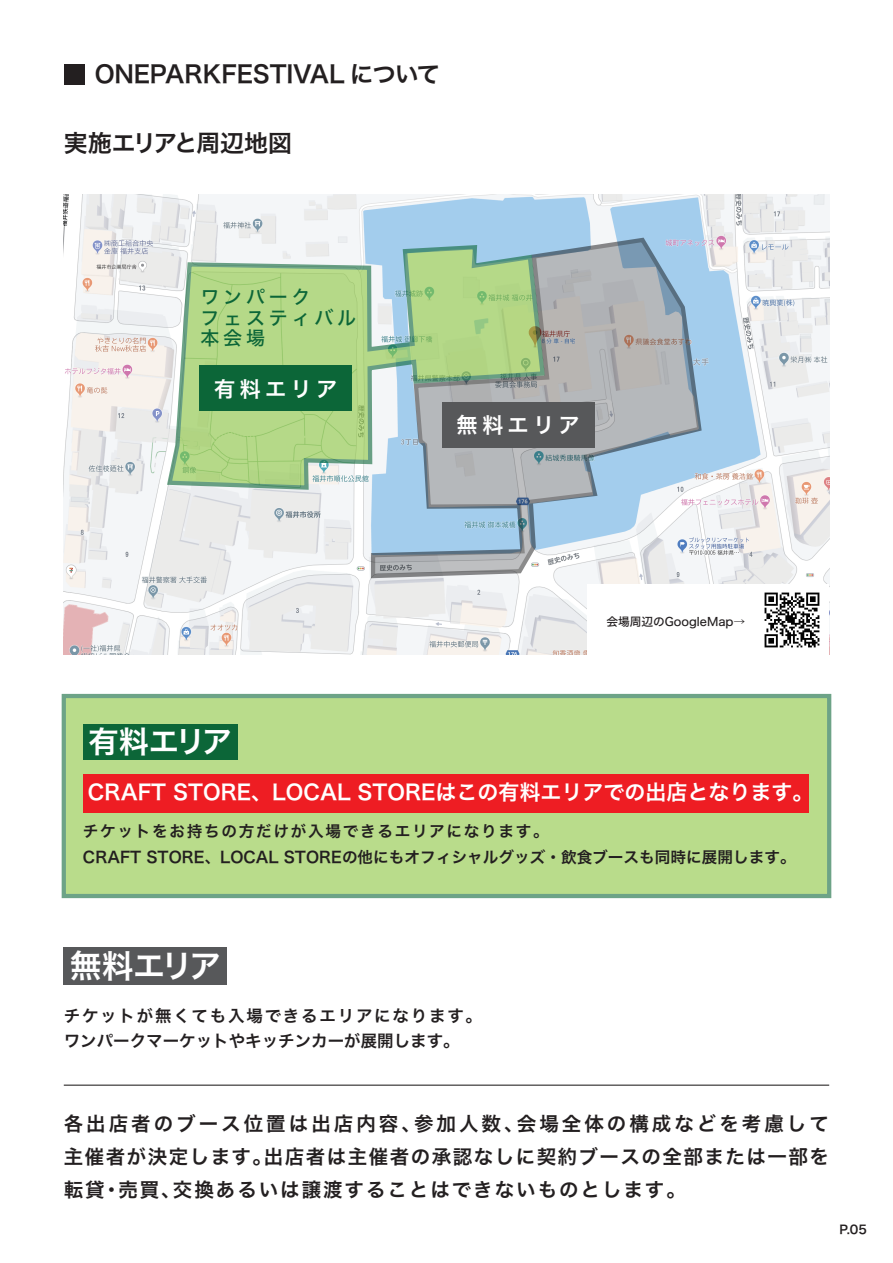
<style>
.page{position:relative;width:893px;height:1263px;background:#fff}
.page>*{position:absolute;margin:0;border:0;box-sizing:border-box;transform-origin:0 0}
.t1{font:32.1px "Hiragino Sans W6";letter-spacing:-.065em;color:#fff}
.t2{font:30.45px "Hiragino Sans W6";letter-spacing:-.065em;color:#fff}
.t3{font:23.85px "Hiragino Sans W6";letter-spacing:-.01em;color:#231f20}
.t4{font:21.3px "Hiragino Sans W6";letter-spacing:.2em;color:#fff}
.t5{font:21px "Hiragino Sans W6";color:#fff}
.t6{font:19.5px/33px "Hiragino Sans W6";letter-spacing:.1em;color:#231f20;text-align:justify}
.t7{font:19.05px/20.4px "Hiragino Sans W5";letter-spacing:.2em;color:#0c6638}
.t8{font:16.5px/24.6px "Hiragino Sans W6";color:#231f20}
.t9{font:15.6px/26.1px "Hiragino Sans W6";color:#231f20}
.t10{font:12px "Hiragino Sans W6";color:#231f20}
.t11{font:11.7px "Hiragino Sans W5";color:#231f20}
</style>
<div class="page">
<div style="left:62px;top:694px;width:769px;height:204px;background:#b9dc8b"></div>
<div style="left:83px;top:774px;width:726px;height:38px;background:#ee1d23"></div>
<hr style="left:64px;top:1084px;width:765px;height:2px;background:#221f1f">
<div style="left:64px;top:64px;width:21px;height:21px;background:#231f20"></div>
<div style="left:83px;top:724px;width:155px;height:35px;background:#0c6638"></div>
<div style="left:64px;top:947px;width:163px;height:37px;background:#57585a"></div>
<img style="left:64px;top:194px;width:765px;height:461px">
<div style="left:588px;top:584px;width:241px;height:71px;background:#fff"></div>
<svg style="left:167px;top:245px;width:204px;height:245px;background:#b8d79b"></svg>
<img style="left:764px;top:592px;width:56px;height:56px">
<div style="left:200px;top:366px;width:152px;height:45px;background:#0c6638"></div>
<svg style="left:371px;top:238px;width:331px;height:340px;background:#afc3c1"></svg>
<div style="left:442px;top:402px;width:152px;height:45px;background:#57585a"></div>
<p class="t3" style="left:95px;top:53px;width:347px">ONEPARKFESTIVAL について</p>
<p class="t3" style="left:64px;top:121px;width:230px">実施エリアと周辺地図</p>
<p class="t7" style="left:200px;top:286px;width:157px">ワンパーク<br>フェスティバル本会場</p>
<p class="t4" style="left:214px;top:369px;width:125px">有料エリア</p>
<p class="t4" style="left:456px;top:406px;width:125px">無料エリア</p>
<p class="t11" style="left:606px;top:611px;width:140px">会場周辺のGoogleMap→</p>
<h2 class="t2" style="left:89px;top:714px;width:145px">有料エリア</h2>
<p class="t5" style="left:88px;top:773px;width:727px">CRAFT STORE、LOCAL STOREはこの有料エリアでの出店となります。</p>
<p class="t9" style="left:83px;top:817px;width:714px">チケットをお持ちの方だけが入場できるエリアになります。<br>CRAFT STORE、LOCAL STOREの他にもオフィシャルグッズ・飲食ブースも同時に展開します。</p>
<h1 class="t1" style="left:70px;top:937px;width:153px">無料エリア</h1>
<p class="t8" style="left:64px;top:1003px;width:420px">チケットが無くても入場できるエリアになります。ワンパークマーケットやキッチンカーが展開します。</p>
<p class="t6" style="left:64px;top:1107px;width:767px">各出店者のブース位置は出店内容、参加人数、会場全体の構成などを考慮して主催者が決定します。出店者は主催者の承認なしに契約ブースの全部または一部を転貸・売買、交換あるいは譲渡することはできないものとします。</p>
<p class="t10" style="left:839px;top:1219px;width:29px">P.05</p>
</div>
